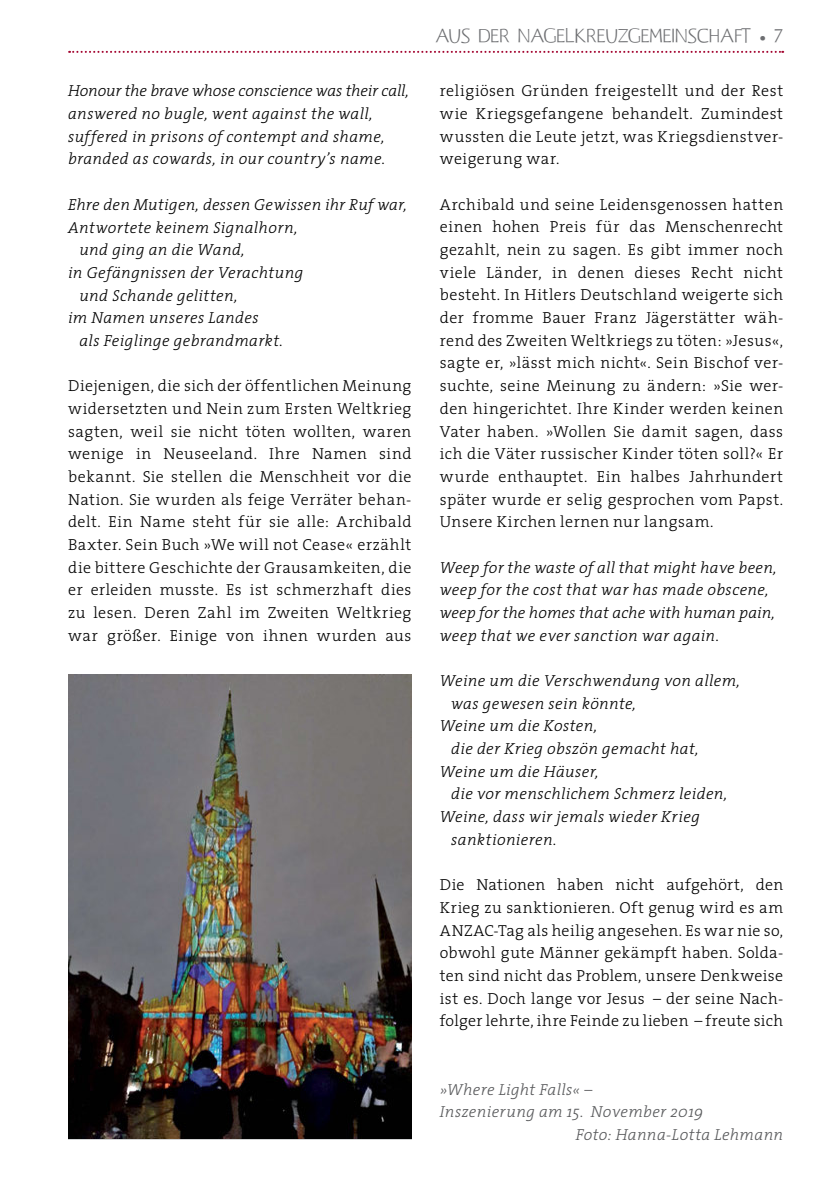
<style>
.page{position:relative;width:840px;height:1191px;background:#fff}
.page>*{position:absolute;margin:0;border:0;box-sizing:border-box;transform-origin:0 0}
.t1{font:300 16px/22.6px "The Serif";letter-spacing:.025em;color:#000;text-align:justify}
.t2{font:italic 300 16px/22.6px "The Serif";letter-spacing:.02em;color:#000}
.BILDUNTERSCHRIFT{font:italic 300 16px "The Serif";letter-spacing:.02em;color:#58595b}
.t3{font:italic 300 16px "The Serif";letter-spacing:-.005em;color:#000}
.t4{font:16px "Coventry";color:#6d6e71}
</style>
<div class="page">
<svg style="left:69px;top:51px;width:713px;height:2px"></svg>
<img style="left:68px;top:675px;width:343px;height:463px">
<p class="t3" style="left:68px;top:78px;width:342px">Honour the brave whose conscience was their call,</p>
<p class="t2" style="left:68px;top:102px;width:306px">answered no bugle, went against the wall,</p>
<p class="t2" style="left:68px;top:124px;width:318px">suffered in prisons of contempt and shame,</p>
<p class="t2" style="left:68px;top:147px;width:318px">branded as cowards, in our country’s name.</p>
<p class="t2" style="left:68px;top:193px;width:340px">Ehre den Mutigen, dessen Gewissen ihr Ruf war,</p>
<p class="t2" style="left:79px;top:215px;width:220px;text-indent:-11px">Antwortete keinem Signalhorn, und ging an die Wand,</p>
<p class="t2" style="left:79px;top:261px;width:225px;text-indent:-11px">in Gefängnissen der Verachtung und Schande gelitten,</p>
<p class="t2" style="left:79px;top:306px;width:205px;text-indent:-11px">im Namen unseres Landes als Feiglinge gebrandmarkt.</p>
<p class="t1" style="left:68px;top:374px;width:345px">Diejenigen, die sich der öffentlichen Meinung widersetzten und Nein zum Ersten Weltkrieg sagten, weil sie nicht töten wollten, waren wenige in Neuseeland. Ihre Namen sind bekannt. Sie stellen die Menschheit vor die Nation. Sie wurden als feige Verräter behan&shy;delt. Ein Name steht für sie alle: Archibald Baxter. Sein Buch »We will not Cease« erzählt die bittere Geschichte der Grausamkeiten, die er erleiden musste. Es ist schmerzhaft dies zu lesen. Deren Zahl im Zweiten Weltkrieg war größer. Einige von ihnen wurden aus</p>
<p class="t4" style="left:435px;top:27px;width:48px">AUS DER</p>
<p class="t4" style="left:518px;top:27px;width:15px">NAGELKREUZGEMEINSCHAFT</p>
<p class="t4" style="left:759px;top:27px;width:25px">• 7</p>
<p class="t1" style="left:439px;top:79px;width:345px">religiösen Gründen freigestellt und der Rest wie Kriegsgefangene behandelt. Zumindest wussten die Leute jetzt, was Kriegsdienstver&shy;weigerung war.</p>
<p class="t1" style="left:439px;top:192px;width:345px">Archibald und seine Leidensgenossen hatten einen hohen Preis für das Menschenrecht gezahlt, nein zu sagen. Es gibt immer noch viele Länder, in denen dieses Recht nicht besteht. In Hitlers Deutschland weigerte sich der fromme Bauer Franz Jägerstätter wäh&shy;rend des Zweiten Weltkriegs zu töten: »Jesus«, sagte er, »lässt mich nicht«. Sein Bischof ver&shy;suchte, seine Meinung zu ändern: »Sie wer&shy;den hingerichtet. Ihre Kinder werden keinen Vater haben. »Wollen Sie damit sagen, dass ich die Väter russischer Kinder töten soll?« Er wurde enthauptet. Ein halbes Jahrhundert später wurde er selig gesprochen vom Papst.<br>Unsere Kirchen lernen nur langsam.</p>
<p class="t2" style="left:439px;top:555px;width:338px">Weep for the waste of all that might have been,</p>
<p class="t2" style="left:439px;top:578px;width:330px">weep for the cost that war has made obscene,</p>
<p class="t2" style="left:439px;top:601px;width:336px">weep for the homes that ache with human pain,</p>
<p class="t2" style="left:439px;top:623px;width:281px">weep that we ever sanction war again.</p>
<p class="t2" style="left:451px;top:669px;width:290px;text-indent:-11px">Weine um die Verschwendung von allem, was gewesen sein könnte,</p>
<p class="t2" style="left:451px;top:714px;width:249px;text-indent:-11px">Weine um die Kosten,<br>die der Krieg obszön gemacht hat,</p>
<p class="t2" style="left:451px;top:759px;width:278px;text-indent:-11px">Weine um die Häuser,<br>die vor menschlichem Schmerz leiden,</p>
<p class="t2" style="left:451px;top:805px;width:250px;text-indent:-11px">Weine, dass wir jemals wieder Krieg sanktionieren.</p>
<p class="t1" style="left:439px;top:873px;width:345px">Die Nationen haben nicht aufgehört, den Krieg zu sanktionieren. Oft genug wird es am ANZAC-Tag als heilig angesehen. Es war nie so, obwohl gute Männer gekämpft haben. Solda&shy;ten sind nicht das Problem, unsere Denkweise ist es. Doch lange vor Jesus – der seine Nach&shy;folger lehrte, ihre Feinde zu lieben – freute sich</p>
<p class="BILDUNTERSCHRIFT" style="left:439px;top:1076px;width:154px">»Where Light Falls« –</p>
<p class="BILDUNTERSCHRIFT" style="left:439px;top:1098px;width:265px">Inszenierung am 15. November 2019</p>
<p class="BILDUNTERSCHRIFT" style="left:575px;top:1121px;width:209px">Foto: Hanna-Lotta Lehmann</p>
</div>
